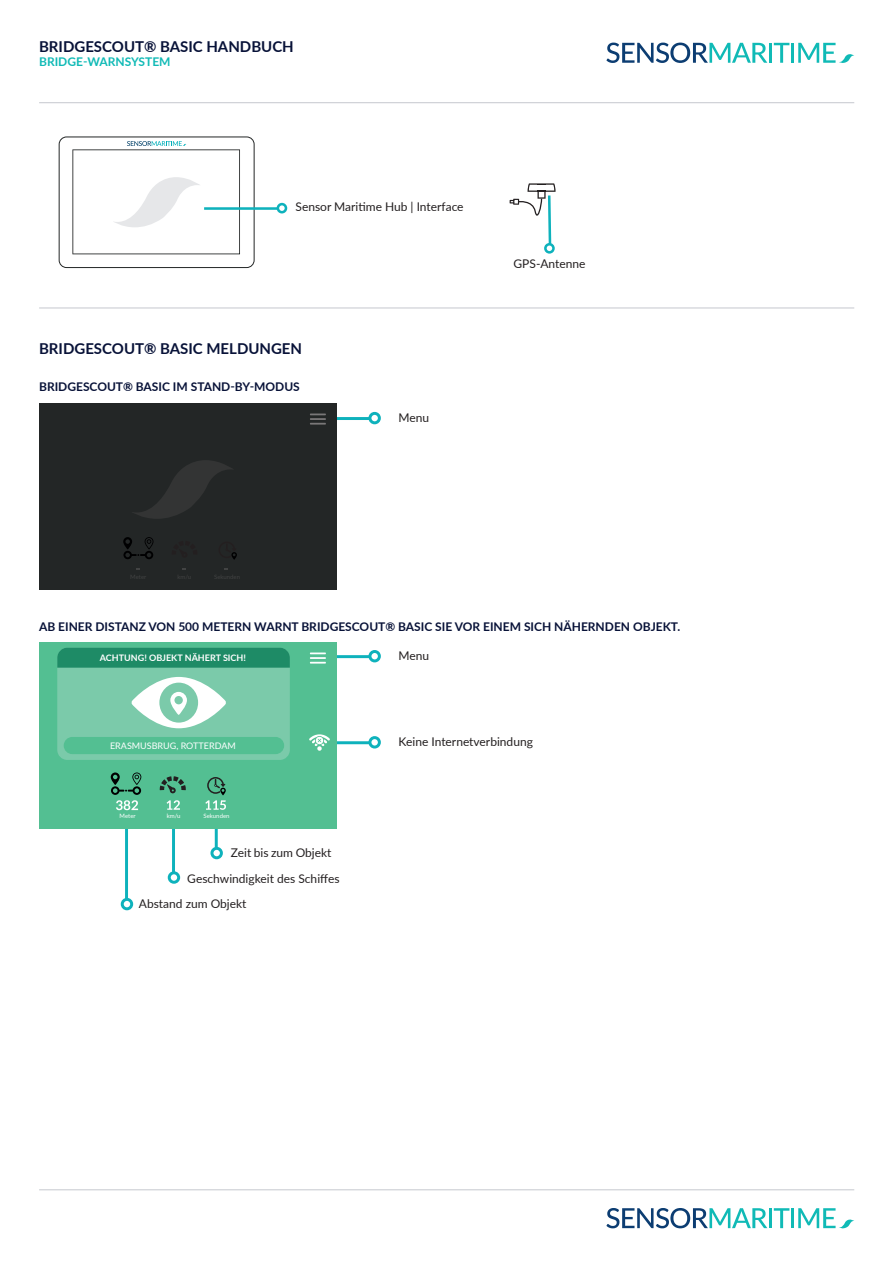
<style>
.page{position:relative;width:893px;height:1263px;background:#fff}
.page>*{position:absolute;margin:0;border:0;box-sizing:border-box;transform-origin:0 0}
.t1{font:700 15px "Lato";color:#081238}
.t2{font:12px/25.5px "Lato";color:#231f20}
.t3{font:700 12px "Lato";color:#081238}
.t4{font:700 12px "Lato";color:#10bab6}
.t5{font:700 9px "Lato";color:#fff}
.t6{font:9px "Lato";color:#fff}
.t7{font:6px "Lato";color:#fff}
</style>
<div class="page">
<svg style="left:72px;top:141px;width:168px;height:113px"></svg>
<div style="left:59px;top:136px;width:196px;height:132px;border:1px solid #232626;border-radius:7px"></div>
<svg style="left:606px;top:43px;width:161px;height:20px"></svg>
<hr style="left:769px;top:43px;width:3px;height:20px;background:#10bab6">
<svg style="left:774px;top:43px;width:15px;height:20px"></svg>
<hr style="left:791px;top:43px;width:3px;height:20px;background:#10bab6">
<svg style="left:798px;top:43px;width:56px;height:20px"></svg>
<hr style="left:39px;top:102px;width:815px;height:1px;background:#c5c8ce">
<hr style="left:39px;top:308px;width:815px;height:1px;background:#c5c8ce">
<hr style="left:204px;top:207px;width:77px;height:3px;background:#0eb2bc">
<div style="left:277px;top:203px;width:10px;height:10px;border:3px solid #0eb2bc;border-radius:50%"></div>
<div style="left:544px;top:243px;width:11px;height:11px;border:3px solid #0eb2bc;border-radius:50%"></div>
<svg style="left:510px;top:183px;width:46px;height:68px"></svg>
<hr style="left:39px;top:1189px;width:815px;height:1px;background:#c5c8ce">
<svg style="left:606px;top:1208px;width:161px;height:20px"></svg>
<hr style="left:769px;top:1208px;width:3px;height:20px;background:#10bab6">
<svg style="left:774px;top:1208px;width:15px;height:20px"></svg>
<hr style="left:791px;top:1208px;width:3px;height:20px;background:#10bab6">
<svg style="left:798px;top:1208px;width:56px;height:21px"></svg>
<hr style="left:334px;top:417px;width:38px;height:3px;background:#0eb2bc">
<div style="left:368px;top:412px;width:13px;height:12px;border:3px solid #0eb2bc;border-radius:50%"></div>
<hr style="left:125px;top:805px;width:3px;height:97px;background:#0eb2bc">
<div style="left:121px;top:898px;width:12px;height:12px;border:3px solid #0eb2bc;border-radius:50%"></div>
<hr style="left:172px;top:805px;width:3px;height:70px;background:#0eb2bc">
<div style="left:168px;top:871px;width:12px;height:13px;border:3px solid #0eb2bc;border-radius:50%"></div>
<hr style="left:215px;top:805px;width:3px;height:46px;background:#0eb2bc">
<div style="left:210px;top:847px;width:13px;height:12px;border:3px solid #0eb2bc;border-radius:50%"></div>
<hr style="left:334px;top:655px;width:38px;height:3px;background:#0eb2bc">
<hr style="left:334px;top:741px;width:38px;height:3px;background:#0eb2bc">
<div style="left:368px;top:650px;width:13px;height:12px;border:3px solid #0eb2bc;border-radius:50%"></div>
<div style="left:368px;top:736px;width:13px;height:12px;border:3px solid #0eb2bc;border-radius:50%"></div>
<div style="left:39px;top:642px;width:298px;height:186px;background:#53bf92"></div>
<svg style="left:310px;top:652px;width:16px;height:12px"></svg>
<div style="left:57px;top:648px;width:233px;height:112px;background:#7bcaaa;border-radius:10px"></div>
<div style="left:57px;top:648px;width:233px;height:20px;background:#1e8b66"></div>
<div style="left:64px;top:737px;width:220px;height:17px;background:#53bf92;border-radius:9px"></div>
<svg style="left:131px;top:677px;width:95px;height:51px"></svg>
<svg style="left:309px;top:734px;width:21px;height:17px"></svg>
<svg style="left:205px;top:777px;width:21px;height:33px"></svg>
<svg style="left:167px;top:800px;width:13px;height:10px"></svg>
<svg style="left:160px;top:776px;width:26px;height:17px"></svg>
<svg style="left:111px;top:772px;width:30px;height:38px"></svg>
<div style="left:39px;top:403px;width:298px;height:186px;background:#232626"></div>
<svg style="left:133px;top:460px;width:99px;height:59px"></svg>
<svg style="left:310px;top:413px;width:16px;height:12px"></svg>
<svg style="left:231px;top:552px;width:6px;height:8px"></svg>
<svg style="left:123px;top:537px;width:30px;height:22px"></svg>
<p class="t1" style="left:39px;top:36px;width:256px">BRIDGESCOUT® BASIC HANDBUCH</p>
<p class="t4" style="left:39px;top:53px;width:133px">BRIDGE-WARNSYSTEM</p>
<p class="t2" style="left:296px;top:194px;width:170px">Sensor Maritime Hub | Interface</p>
<p class="t1" style="left:39px;top:338px;width:265px">BRIDGESCOUT® BASIC MELDUNGEN</p>
<p class="t3" style="left:39px;top:378px;width:262px">BRIDGESCOUT® BASIC IM STAND-BY-MODUS</p>
<p class="t2" style="left:399px;top:404px;width:32px">Menu</p>
<p class="t2" style="left:514px;top:250px;width:73px">GPS-Antenne</p>
<p class="t3" style="left:39px;top:617px;width:643px">AB EINER DISTANZ VON 500 METERN WARNT BRIDGESCOUT® BASIC SIE VOR EINEM SICH NÄHERNDEN OBJEKT.</p>
<p class="t5" style="left:100px;top:651px;width:148px">ACHTUNG! OBJEKT NÄHERT SICH!</p>
<p class="t2" style="left:399px;top:642px;width:32px">Menu</p>
<p class="t6" style="left:110px;top:739px;width:127px">ERASMUSBRUG, ROTTERDAM</p>
<p class="t7" style="left:120px;top:812px;width:18px">Meter</p>
<p class="t7" style="left:167px;top:812px;width:15px">km/u</p>
<p class="t7" style="left:204px;top:812px;width:28px">Sekunden</p>
<p class="t2" style="left:187px;top:839px;width:154px;text-indent:44px">Zeit bis zum Objekt<br>Geschwindigkeit des Schiffes</p>
<p class="t2" style="left:139px;top:891px;width:109px">Abstand zum Objekt</p>
<p class="t2" style="left:399px;top:728px;width:136px">Keine Internetverbindung</p>
</div>
